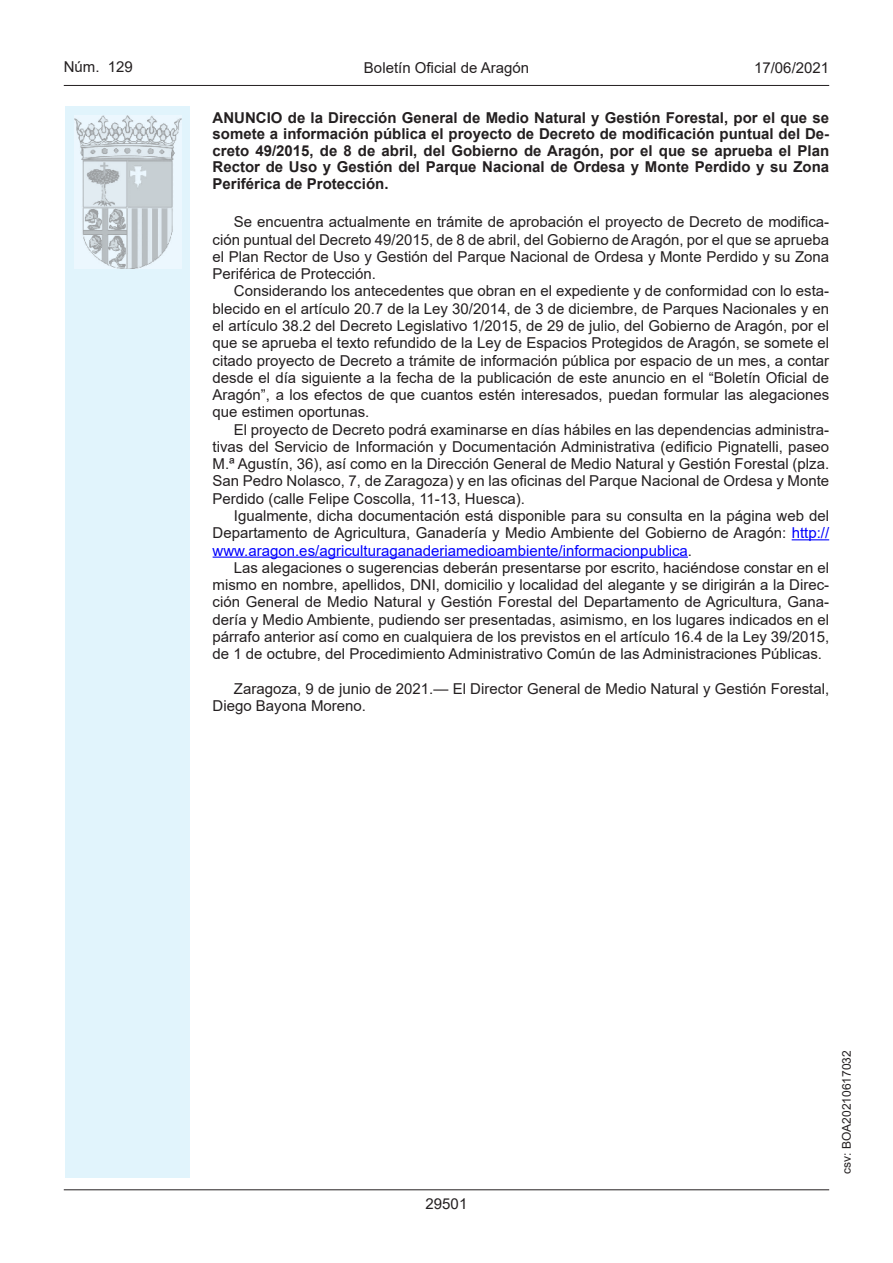
<style>
.page{position:relative;width:893px;height:1263px;background:#fff}
.page>*{position:absolute;margin:0;border:0;box-sizing:border-box;transform-origin:0 0}
.inicio_de_parrafo{font:15px/17.2px "Arial";color:#231f20;text-align:justify}
.Titulo_text{font:15px/16.5px "Arial Bold MT2";color:#231f20;text-align:justify}
.estilo_head-c{font:15px "Arial";color:#231f20}
.estilo_head-d{font:15px "Arial MT2";color:#231f20}
.estilo_head-i{font:15px "Arial MT2";color:#231f20}
.numero_pagina{font:15px "Arial MT2";color:#231f20}
.estilo_head-i-2{font:12px "Arial MT2";color:#231f20}
.s1{font-family:"Arial";font-weight:700}
.s2{color:#00f}
.s3{font-family:"Arial MT2"}
</style>
<div class="page">
<hr style="left:64px;top:1189px;width:765px;height:1px;background:#231f20">
<hr style="left:64px;top:85px;width:765px;height:1px;background:#231f20">
<div style="left:65px;top:106px;width:125px;height:1072px;background:#e1f4fc"></div>
<img style="left:75px;top:115px;width:106px;height:153px">
<hr style="left:792px;top:539px;width:37px;height:1px;background:#00f">
<hr style="left:213px;top:557px;width:475px;height:1px;background:#00f">
<p class="estilo_head-i" style="left:64px;top:57px;width:71px">Núm. 129</p>
<p class="estilo_head-c" style="left:364px;top:57px;width:167px">Boletín Oficial de Aragón</p>
<p class="estilo_head-d" style="left:754px;top:57px;width:77px">17/06/2021</p>
<p class="Titulo_text" style="left:213px;top:110px;width:618px">ANUNCIO de la Dirección General de Medio Natural y Gestión Forestal, por el que se <span class="s1">somete a información pública el proyecto de Decreto de modificación puntual del De&shy;</span>creto 49/2015, de 8 de abril, del Gobierno de Aragón, por el que se aprueba el Plan Rector de Uso y Gestión del Parque Nacional de Ordesa y Monte Perdido y su Zona Periférica de Protección.</p>
<p class="inicio_de_parrafo" style="left:213px;top:213px;width:618px;text-indent:21px">Se encuentra actualmente en trámite de aprobación el proyecto de Decreto de modifica&shy;ción puntual del Decreto 49/2015, de 8 de abril, del Gobierno de Aragón, por el que se aprueba el Plan Rector de Uso y Gestión del Parque Nacional de Ordesa y Monte Perdido y su Zona Periférica de Protección.</p>
<p class="inicio_de_parrafo" style="left:213px;top:282px;width:618px;text-indent:21px">Considerando los antecedentes que obran en el expediente y de conformidad con lo esta&shy;blecido en el artículo 20.7 de la Ley 30/2014, de 3 de diciembre, de Parques Nacionales y en el artículo 38.2 del Decreto Legislativo 1/2015, de 29 de julio, del Gobierno de Aragón, por el que se aprueba el texto refundido de la Ley de Espacios Protegidos de Aragón, se somete el citado proyecto de Decreto a trámite de información pública por espacio de un mes, a contar desde el día siguiente a la fecha de la publicación de este anuncio en el “Boletín Oficial de Aragón”, a los efectos de que cuantos estén interesados, puedan formular las alegaciones que estimen oportunas.</p>
<p class="inicio_de_parrafo" style="left:213px;top:421px;width:618px;text-indent:21px">El proyecto de Decreto podrá examinarse en días hábiles en las dependencias administra&shy;tivas del Servicio de Información y Documentación Administrativa (edificio Pignatelli, paseo M.ª Agustín, 36), así como en la Dirección General de Medio Natural y Gestión Forestal (plza.<br>San Pedro Nolasco, 7, de Zaragoza) y en las oficinas del Parque Nacional de Ordesa y Monte Perdido (calle Felipe Coscolla, 11-13, Huesca).</p>
<p class="inicio_de_parrafo" style="left:213px;top:507px;width:618px;text-indent:21px">Igualmente, dicha documentación está disponible para su consulta en la página web del Departamento de Agricultura, Ganadería y Medio Ambiente del Gobierno de Aragón: <span class="s2">http:// www.aragon.es/agriculturaganaderiamedioambiente/informacionpublica</span><span class="s3">.</span></p>
<p class="inicio_de_parrafo" style="left:213px;top:559px;width:618px;text-indent:21px">Las alegaciones o sugerencias deberán presentarse por escrito, haciéndose constar en el mismo en nombre, apellidos, DNI, domicilio y localidad del alegante y se dirigirán a la Direc&shy;ción General de Medio Natural y Gestión Forestal del Departamento de Agricultura, Gana&shy;dería y Medio Ambiente, pudiendo ser presentadas, asimismo, en los lugares indicados en el párrafo anterior así como en cualquiera de los previstos en el artículo 16.4 de la Ley 39/2015, de 1 de octubre, del Procedimiento Administrativo Común de las Administraciones Públicas.</p>
<p class="inicio_de_parrafo" style="left:213px;top:680px;width:618px;text-indent:21px">Zaragoza, 9 de junio de 2021.— El Director General de Medio Natural y Gestión Forestal,<br>Diego Bayona Moreno.</p>
<p class="numero_pagina" style="left:426px;top:1193px;width:43px">29501</p>
<p class="estilo_head-i-2" style="left:838px;top:1174px;width:125px;rotate:-90deg">csv: BOA20210617032</p>
</div>
